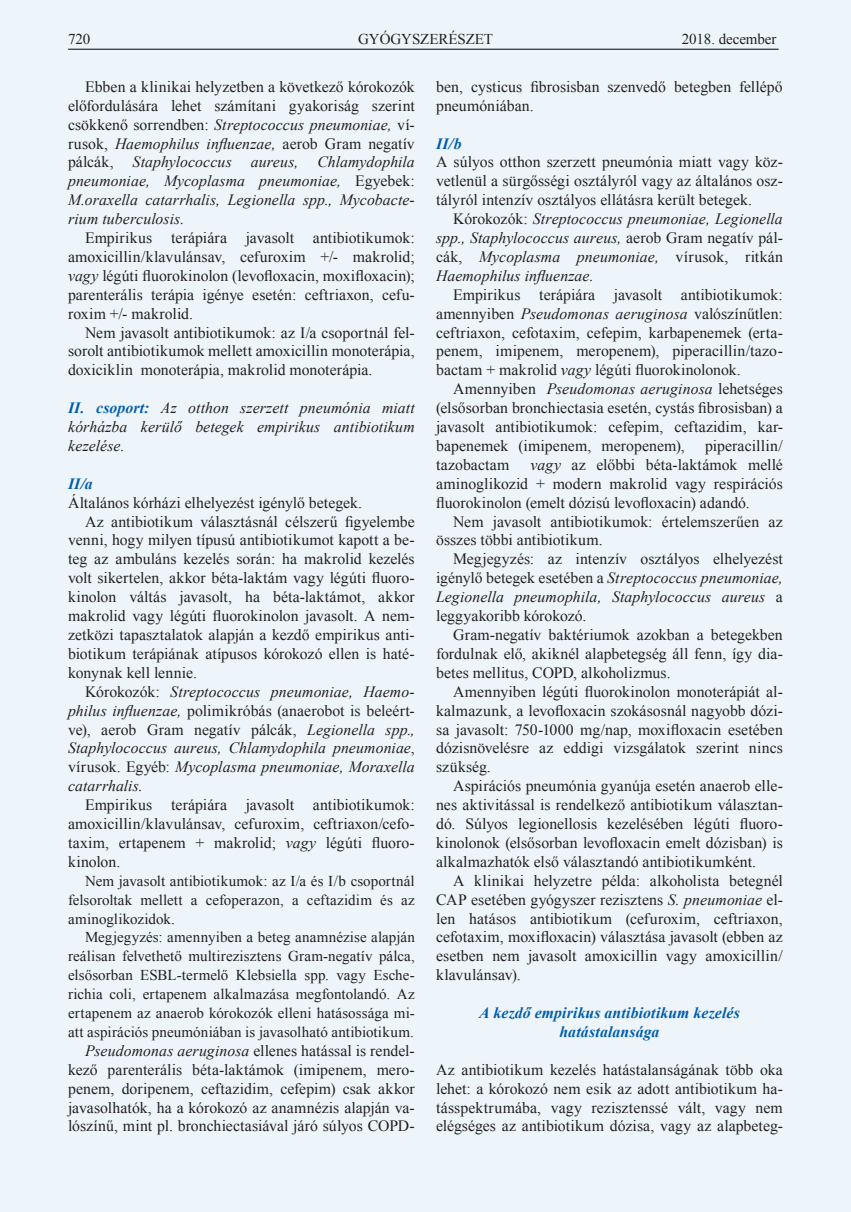
<style>
.page{position:relative;width:851px;height:1212px;background:#fff}
.page>*{position:absolute;margin:0;border:0;box-sizing:border-box;transform-origin:0 0}
.kenyér{font:15.75px/18.9px "Times New Roman";color:#231f20;text-align:justify}
.kenyér-2{font:italic 15.75px/18.9px "Times New Roman";letter-spacing:.005em;color:#231f20;text-align:justify}
.kenyér_tompa{font:15.75px/18.9px "Times New Roman";color:#231f20;text-align:justify}
.alcím_2{font:italic 15.75px/18.9px "Times New Roman";letter-spacing:.005em;color:#231f20;text-align:justify}
.alcím_1{font:italic 700 15.75px/18.9px "Times New Roman";letter-spacing:.01em;color:#015dab;text-align:center}
.kenyér-3{font:15px/18.9px "Times New Roman";color:#231f20;text-align:justify}
.s1{font-style:normal}
.s2{font-style:italic}
.s3{font-weight:700;color:#015dab}
.s4{font-size:15.75px}
</style>
<div class="page">
<div style="left:0;top:0;width:850px;height:1212px;background:#edf5fb"></div>
<hr style="left:68px;top:49px;width:710px;height:1px;background:#231f20">
<p class="kenyér-3" style="left:68px;top:30px;width:24px">720</p>
<p class="kenyér-3" style="left:358px;top:30px;width:136px">GYÓGYSZERÉSZET</p>
<p class="kenyér-3" style="left:681px;top:30px;width:96px">2018. december</p>
<p class="kenyér-2" style="left:68px;top:77px;width:348px;text-indent:17px"><span class="s1">Ebben a klinikai helyzetben a következő kórokozók előfordulására lehet számítani gyakoriság szerint csökkenő sorrendben:</span> Streptococcus pneumoniae, <span class="s1">ví&shy;rusok,</span> Haemophilus influenzae, <span class="s1">aerob Gram negatív pálcák,</span> Staphylococcus aureus, Chlamydophila pneumoniae, Mycoplasma pneumoniae, <span class="s1">Egyebek:<br></span>M.oraxella catarrhalis, Legionella spp., Mycobacte&shy;rium tuberculosis.</p>
<p class="kenyér" style="left:68px;top:228px;width:348px;text-indent:17px">Empirikus terápiára javasolt antibiotikumok: amoxicillin/klavulánsav, cefuroxim +/- makrolid; <span class="s2">vagy</span> légúti fluorokinolon (levofloxacin, moxifloxacin); parenterális terápia igénye esetén: ceftriaxon, cefu&shy;roxim +/- makrolid.</p>
<p class="kenyér" style="left:68px;top:323px;width:348px;text-indent:17px">Nem javasolt antibiotikumok: az I/a csoportnál fel&shy;sorolt antibiotikumok mellett amoxicillin monoterápia, doxiciklin monoterápia, makrolid monoterápia.</p>
<p class="alcím_2" style="left:68px;top:398px;width:348px"><span class="s3">II. csoport:</span> Az otthon szerzett pneumónia miatt kórházba kerülő betegek empirikus antibiotikum kezelése.</p>
<p class="alcím_1" style="left:68px;top:474px;width:26px">II/a</p>
<p class="kenyér_tompa" style="left:68px;top:493px;width:295px">Általános kórházi elhelyezést igénylő betegek.</p>
<p class="kenyér" style="left:68px;top:512px;width:348px;text-indent:17px">Az antibiotikum választásnál célszerű figyelembe venni, hogy milyen típusú antibiotikumot kapott a be&shy;teg az ambuláns kezelés során: ha makrolid kezelés volt sikertelen, akkor béta-laktám vagy légúti fluoro&shy;kinolon váltás javasolt, ha béta-laktámot, akkor makrolid vagy légúti fluorokinolon javasolt. A nem&shy;zetközi tapasztalatok alapján a kezdő empirikus anti&shy;biotikum terápiának atípusos kórokozó ellen is haté&shy;konynak kell lennie.</p>
<p class="kenyér-2" style="left:68px;top:682px;width:348px;text-indent:17px"><span class="s1">Kórokozók:</span> Streptococcus pneumoniae, Haemo&shy;philus influenzae, <span class="s1">polimikróbás (anaerobot is beleért&shy;ve), aerob Gram negatív pálcák,</span> Legionella spp., Staphylococcus aureus, Chlamydophila pneumoniae<span class="s1">, vírusok. Egyéb:</span> Mycoplasma pneumoniae, Moraxella catarrhalis.</p>
<p class="kenyér" style="left:68px;top:795px;width:348px;text-indent:17px">Empirikus terápiára javasolt antibiotikumok: amoxicillin/klavulánsav, cefuroxim, ceftriaxon/cefo&shy;taxim, ertapenem + makrolid; <span class="s2">vagy</span> légúti fluoro&shy;kinolon.</p>
<p class="kenyér-3" style="left:68px;top:871px;width:348px;text-indent:17px">Nem javasolt antibiotikumok: az I/a és I/b csoportnál felsoroltak mellett a cefoperazon, a ceftazidim és az aminoglikozidok<span class="s4">.</span></p>
<p class="kenyér-3" style="left:68px;top:928px;width:348px;text-indent:17px">Megjegyzés: amennyiben a beteg anamnézise alapján reálisan felvethető multirezisztens Gram-negatív pálca, elsősorban ESBL-termelő Klebsiella spp. vagy Esche&shy;richia coli, ertapenem alkalmazása megfontolandó. Az ertapenem az anaerob kórokozók elleni hatásossága mi&shy;att aspirációs pneumóniában is javasolható antibiotikum.</p>
<p class="kenyér" style="left:68px;top:1041px;width:348px;text-indent:17px"><span class="s2">Pseudomonas aeruginosa</span> ellenes hatással is rendel&shy;kező parenterális béta-laktámok (imipenem, mero&shy;penem, doripenem, ceftazidim, cefepim) csak akkor javasolhatók, ha a kórokozó az anamnézis alapján va&shy;lószínű, mint pl. bronchiectasiával járó súlyos COPD-</p>
<p class="kenyér" style="left:436px;top:77px;width:348px">ben, cysticus fibrosisban szenvedő betegben fellépő pneumóniában.</p>
<p class="alcím_1" style="left:436px;top:133px;width:27px">II/b</p>
<p class="kenyér_tompa" style="left:436px;top:152px;width:348px">A súlyos otthon szerzett pneumónia miatt vagy köz&shy;vetlenül a sürgősségi osztályról vagy az általános osz&shy;tályról intenzív osztályos ellátásra került betegek.</p>
<p class="kenyér-2" style="left:436px;top:209px;width:348px;text-indent:17px"><span class="s1">Kórokozók:</span> Streptococcus pneumoniae, Legionella spp., Staphylococcus aureus, <span class="s1">aerob Gram negatív pál&shy;cák,</span> Mycoplasma pneumoniae, <span class="s1">vírusok, ritkán </span>Haemophilus influenzae.</p>
<p class="kenyér" style="left:436px;top:285px;width:348px;text-indent:17px">Empirikus terápiára javasolt antibiotikumok: amennyiben <span class="s2">Pseudomonas aeruginosa</span> valószínűtlen: ceftriaxon, cefotaxim, cefepim, karbapenemek (erta&shy;penem, imipenem, meropenem), piperacillin/tazo&shy;bactam + makrolid <span class="s2">vagy</span> légúti fluorokinolonok.</p>
<p class="kenyér" style="left:436px;top:379px;width:348px;text-indent:17px">Amennyiben <span class="s2">Pseudomonas aeruginosa</span> lehetséges (elsősorban bronchiectasia esetén, cystás fibrosisban) a javasolt antibiotikumok: cefepim, ceftazidim, kar&shy;bapenemek (imipenem, meropenem),</p>
<p class="kenyér" style="left:705px;top:436px;width:79px">piperacillin/</p>
<p class="kenyér" style="left:436px;top:455px;width:348px;text-indent:94px"><span class="s2">vagy</span> az előbbi béta-laktámok mellé aminoglikozid + modern makrolid vagy respirációs fluorokinolon (emelt dózisú levofloxacin) adandó.</p>
<p class="kenyér" style="left:436px;top:512px;width:348px;text-indent:17px">Nem javasolt antibiotikumok: értelemszerűen az összes többi antibiotikum.</p>
<p class="kenyér" style="left:436px;top:549px;width:348px;text-indent:17px">Megjegyzés: az intenzív osztályos elhelyezést igénylő betegek esetében a <span class="s2">Streptococcus pneumoniae, Legionella pneumophila, Staphylococcus aureus</span> a leggyakoribb kórokozó.</p>
<p class="kenyér" style="left:436px;top:625px;width:348px;text-indent:17px">Gram-negatív baktériumok azokban a betegekben fordulnak elő, akiknél alapbetegség áll fenn, így dia&shy;betes mellitus, COPD, alkoholizmus.</p>
<p class="kenyér" style="left:436px;top:682px;width:348px;text-indent:17px">Amennyiben légúti fluorokinolon monoterápiát al&shy;kalmazunk, a levofloxacin szokásosnál nagyobb dózi&shy;sa javasolt: 750-1000 mg/nap, moxifloxacin esetében dózisnövelésre az eddigi vizsgálatok szerint nincs szükség.</p>
<p class="kenyér" style="left:436px;top:776px;width:348px;text-indent:17px">Aspirációs pneumónia gyanúja esetén anaerob elle&shy;nes aktivitással is rendelkező antibiotikum választan&shy;dó. Súlyos legionellosis kezelésében légúti fluoro&shy;kinolonok (elsősorban levofloxacin emelt dózisban) is alkalmazhatók első választandó antibiotikumként.</p>
<p class="kenyér" style="left:436px;top:871px;width:348px;text-indent:17px">A klinikai helyzetre példa: alkoholista betegnél CAP esetében gyógyszer rezisztens <span class="s2">S. pneumoniae</span> el&shy;len hatásos antibiotikum (cefuroxim, ceftriaxon, cefotaxim, moxifloxacin) választása javasolt (ebben az esetben nem javasolt amoxicillin vagy amoxicillin/ klavulánsav).</p>
<p class="alcím_1" style="left:479px;top:1003px;width:262px">A kezdő empirikus antibiotikum kezelés hatástalansága</p>
<p class="kenyér_tompa" style="left:436px;top:1060px;width:348px">Az antibiotikum kezelés hatástalanságának több oka lehet: a kórokozó nem esik az adott antibiotikum ha&shy;tásspektrumába, vagy rezisztenssé vált, vagy nem elégséges az antibiotikum dózisa, vagy az alapbeteg-</p>
<p class="kenyér" style="left:436px;top:455px;width:75px">tazobactam</p>
</div>
